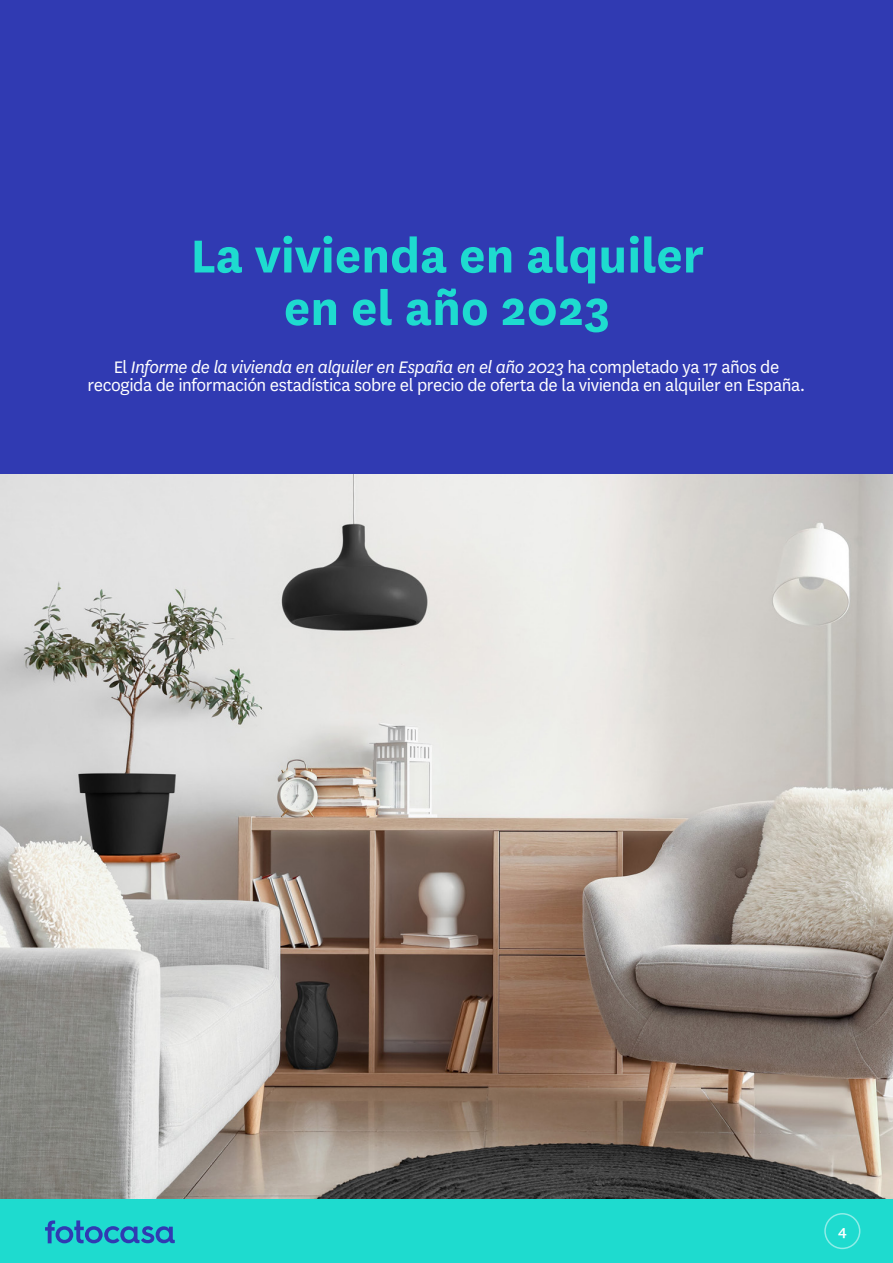
<style>
.page{position:relative;width:893px;height:1263px;background:#fff}
.page>*{position:absolute;margin:0;border:0;box-sizing:border-box;transform-origin:0 0}
.t1{font:700 54px/52.5px "National";color:#1edbcf;text-align:center}
.t2{font:19.5px/18px "National";letter-spacing:-.025em;color:#fff;text-align:center}
.t3{font:500 16.5px "National";color:#fff}
.s1{font-style:italic}
</style>
<div class="page">
<img style="left:0;top:474px;width:893px;height:725px">
<div style="left:0;top:1199px;width:893px;height:64px;background:#1edbcf"></div>
<svg style="left:45px;top:1220px;width:130px;height:23px"></svg>
<div style="left:824px;top:1213px;width:36px;height:36px;border:2px solid #8eede7;border-radius:50%"></div>
<div style="left:0;top:0;width:892px;height:473px;background:#303ab2"></div>
<h1 class="t1" style="left:190px;top:226px;width:515px">La vivienda en alquiler en el año 2023</h1>
<p class="t2" style="left:88px;top:357px;width:719px">El <span class="s1">Informe de la vivienda en alquiler en España en el año 2023</span> ha completado ya 17 años de recogida de información estadística sobre el precio de oferta de la vivienda en alquiler en España.</p>
<p class="t3" style="left:838px;top:1220px;width:10px">4</p>
</div>
